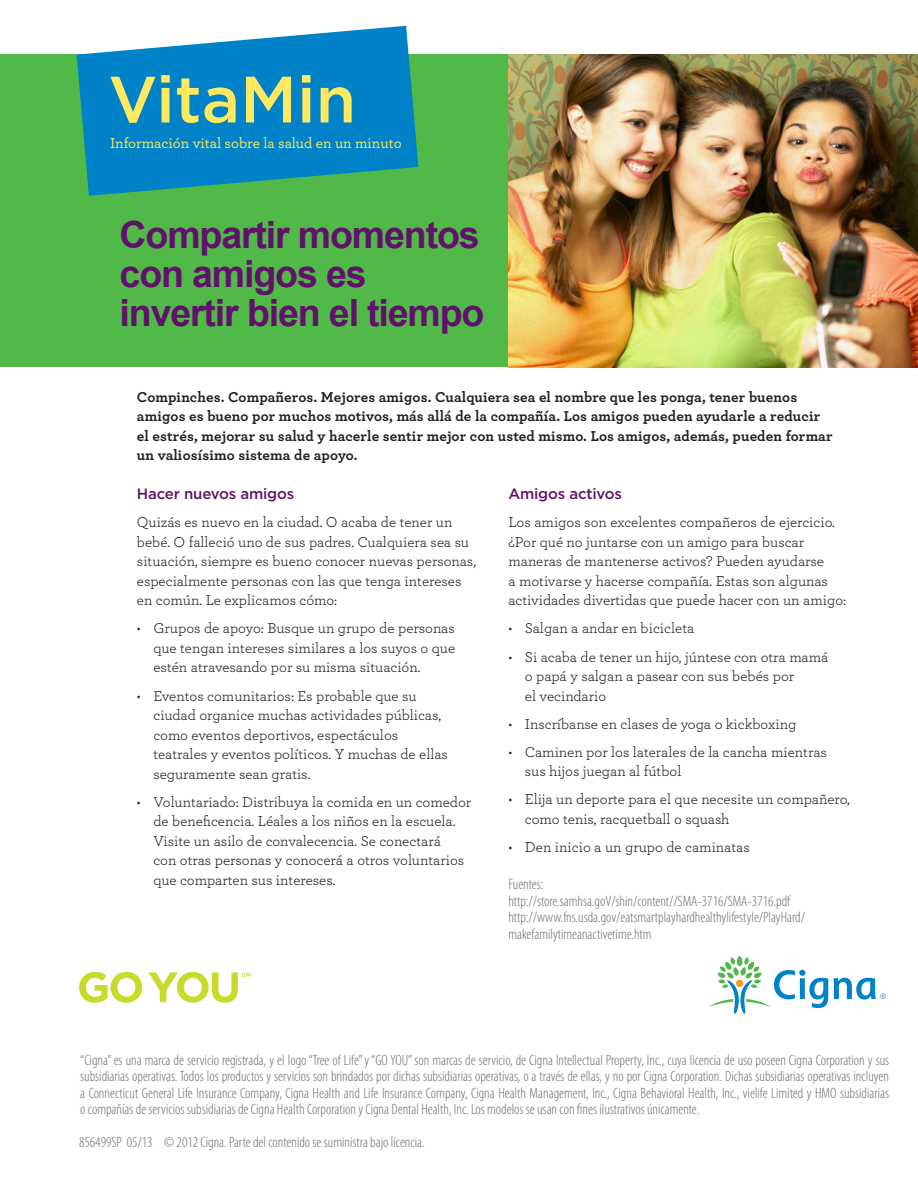
<style>
.page{position:relative;width:918px;height:1188px;background:#fff}
.page>*{position:absolute;margin:0;border:0;box-sizing:border-box;transform-origin:0 0}
.A-Intro_Copy{font:500 65.4px "Gotham";color:#ffe961}
.A-Body_Copy{font:700 37.5px/39px "Arial";letter-spacing:-.03em;color:#61116c}
.M-Legal_copy_Cat{font:300 condensed 15px/16.5px "Myriad Pro";color:#6c6d70;text-align:justify}
.A-Bullet_Copy{font:15px/19.5px "Archer";color:#231f20}
.A-Body_Copy-2{font:15px/19.5px "Archer";color:#231f20}
.A-Body_Copy-3{font:700 15px/19.5px "Archer";letter-spacing:.01em;color:#231f20}
.A-Eyebrow{font:500 15px "Archer";color:#ffe961}
.A-Body_Copy-4{font:500 15px "Gotham";letter-spacing:-.01em;color:#61116c}
</style>
<div class="page">
<div style="left:0;top:54px;width:918px;height:313px;background:#51b948"></div>
<svg style="left:709px;top:956px;width:177px;height:58px"></svg>
<svg style="left:79px;top:972px;width:63px;height:31px"></svg>
<svg style="left:148px;top:972px;width:102px;height:31px"></svg>
<img style="left:508px;top:55px;width:410px;height:313px">
<svg style="left:77px;top:26px;width:341px;height:170px;fill:#0082c8"></svg>
<p class="A-Intro_Copy" style="left:108px;top:57px;width:249px">VitaMin</p>
<p class="A-Eyebrow" style="left:110px;top:132px;width:293px">Información vital sobre la salud en un minuto</p>
<p class="A-Body_Copy" style="left:120px;top:217px;width:366px">Compartir momentos con amigos es invertir bien el tiempo</p>
<p class="A-Body_Copy-3" style="left:137px;top:386px;width:697px">Compinches. Compañeros. Mejores amigos. Cualquiera sea el nombre que les ponga, tener buenos amigos es bueno por muchos motivos, más allá de la compañía. Los amigos pueden ayudarle a reducir el estrés, mejorar su salud y hacerle sentir mejor con usted mismo. Los amigos, además, pueden formar un valiosísimo sistema de apoyo.</p>
<p class="A-Body_Copy-4" style="left:137px;top:484px;width:159px">Hacer nuevos amigos</p>
<p class="A-Body_Copy-2" style="left:137px;top:512px;width:341px">Quizás es nuevo en la ciudad. O acaba de tener un bebé. O falleció uno de sus padres. Cualquiera sea su situación, siempre es bueno conocer nuevas personas, especialmente personas con las que tenga intereses en común. Le explicamos cómo:</p>
<p class="A-Bullet_Copy" style="left:153px;top:618px;width:303px;text-align:justify;text-indent:-16px">• Grupos de apoyo: Busque un grupo de personas que tengan intereses similares a los suyos o que estén atravesando por su misma situación.</p>
<p class="A-Bullet_Copy" style="left:153px;top:685px;width:296px;text-indent:-16px">• Eventos comunitarios: Es probable que su ciudad organice muchas actividades públicas, como eventos deportivos, espectáculos teatrales y eventos políticos. Y muchas de ellas seguramente sean gratis.</p>
<p class="A-Bullet_Copy" style="left:153px;top:791px;width:319px;text-indent:-16px">• Voluntariado: Distribuya la comida en un comedor de beneficencia. Léales a los niños en la escuela.<br>Visite un asilo de convalecencia. Se conectará<br>con otras personas y conocerá a otros voluntarios que comparten sus intereses.</p>
<p class="A-Body_Copy-4" style="left:508px;top:484px;width:115px">Amigos activos</p>
<p class="A-Body_Copy-2" style="left:508px;top:512px;width:339px">Los amigos son excelentes compañeros de ejercicio. ¿Por qué no juntarse con un amigo para buscar maneras de mantenerse activos? Pueden ayudarse<br>a motivarse y hacerse compañía. Estas son algunas actividades divertidas que puede hacer con un amigo:</p>
<p class="A-Bullet_Copy" style="left:508px;top:618px;width:187px">• Salgan a andar en bicicleta</p>
<p class="A-Bullet_Copy" style="left:525px;top:646px;width:305px;text-indent:-16px">• Si acaba de tener un hijo, júntese con otra mamá o papá y salgan a pasear con sus bebés por<br>el vecindario</p>
<p class="A-Bullet_Copy" style="left:508px;top:713px;width:289px">• Inscríbanse en clases de yoga o kickboxing</p>
<p class="A-Bullet_Copy" style="left:525px;top:741px;width:303px;text-indent:-16px">• Caminen por los laterales de la cancha mientras sus hijos juegan al fútbol</p>
<p class="A-Bullet_Copy" style="left:525px;top:789px;width:327px;text-indent:-16px">• Elija un deporte para el que necesite un compañero, como tenis, racquetball o squash</p>
<p class="A-Bullet_Copy" style="left:508px;top:837px;width:243px">• Den inicio a un grupo de caminatas</p>
<p class="M-Legal_copy_Cat" style="left:508px;top:877px;width:36px">Fuentes:</p>
<p class="M-Legal_copy_Cat" style="left:508px;top:893px;width:283px">http://store.samhsa.goV/shin/content//SMA-3716/SMA-3716.pdf</p>
<p class="M-Legal_copy_Cat" style="left:508px;top:910px;width:298px">http://www.fns.usda.gov/eatsmartplayhardhealthylifestyle/PlayHard/ makefamilytimeanactivetime.htm</p>
<p class="M-Legal_copy_Cat" style="left:80px;top:1052px;width:810px">“Cigna” es una marca de servicio registrada, y el logo “Tree of Life” y “GO YOU” son marcas de servicio, de Cigna Intellectual Property, Inc., cuya licencia de uso poseen Cigna Corporation y sus subsidiarias operativas. Todos los productos y servicios son brindados por dichas subsidiarias operativas, o a través de ellas, y no por Cigna Corporation. Dichas subsidiarias operativas incluyen a Connecticut General Life Insurance Company, Cigna Health and Life Insurance Company, Cigna Health Management, Inc., Cigna Behavioral Health, Inc., vielife Limited y HMO subsidiarias ocompañías de servicios subsidiarias de Cigna Health Corporation y Cigna Dental Health, Inc. Los modelos se usan con fines ilustrativos únicamente.</p>
<p class="M-Legal_copy_Cat" style="left:79px;top:1134px;width:347px">856499SP 05/13 © 2012 Cigna. Parte del contenido se suministra bajo licencia.</p>
</div>
